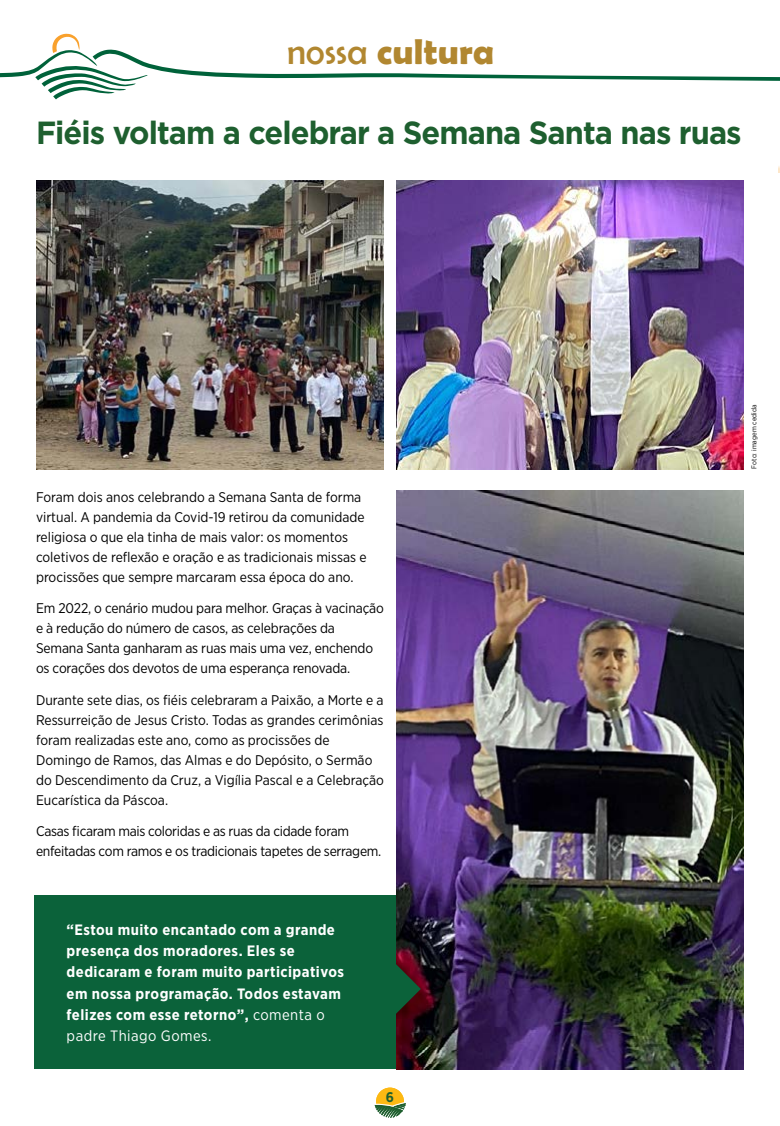
<style>
.page{position:relative;width:780px;height:1126px;background:#fff}
.page>*{position:absolute;margin:0;border:0;box-sizing:border-box;transform-origin:0 0}
.t1{font:700 36px "Berlin Sans FB Demi";letter-spacing:.01em;color:#b18730}
.t2{font:700 32px "Gotham";letter-spacing:-.03em;color:#1e5f2f;scale:.96 1}
.t3{font:700 15px/21px "Gotham Narrow";letter-spacing:.03em;color:#fff}
.t4{font:14px/20px "Gotham Narrow";color:#000}
.t5{font:14px/20px "Gotham Narrow";letter-spacing:-.02em;color:#000}
.t6{font:700 14px "Gotham Narrow";color:#1e5f2f}
.t7{font:7px "Gotham Narrow";letter-spacing:.01em;color:#000}
.s1{font-family:"Berlin Sans FB";font-weight:400}
.s2{font-weight:400}
</style>
<div class="page">
<svg style="left:778px;top:166px;width:2px;height:7px"></svg>
<img style="left:396px;top:490px;width:348px;height:579px">
<svg style="left:0;top:34px;width:780px;height:65px"></svg>
<div style="left:35px;top:894px;width:361px;height:174px;background:#0b623a"></div>
<svg style="left:396px;top:963px;width:25px;height:51px"></svg>
<img style="left:36px;top:180px;width:348px;height:290px">
<img style="left:396px;top:180px;width:348px;height:290px">
<svg style="left:374px;top:1087px;width:32px;height:30px"></svg>
<h1 class="t1" style="left:287px;top:31px;width:209px"><span class="s1">nossa</span> cultura</h1>
<h2 class="t2" style="left:36px;top:111px;width:736px">Fiéis voltam a celebrar a Semana Santa nas ruas</h2>
<p class="t4" style="left:36px;top:486px;width:332px">Foram dois anos celebrando a Semana Santa de forma virtual. A pandemia da Covid-19 retirou da comunidade religiosa o que ela tinha de mais valor: os momentos coletivos de reflexão e oração e as tradicionais missas e procissões que sempre marcaram essa época do ano.</p>
<p class="t4" style="left:36px;top:598px;width:349px">Em 2022, o cenário mudou para melhor. Graças à vacinação e à redução do número de casos, as celebrações da Semana Santa ganharam as ruas mais uma vez, enchendo os corações dos devotos de uma esperança renovada.</p>
<p class="t4" style="left:36px;top:689px;width:349px">Durante sete dias, os fiéis celebraram a Paixão, a Morte e a Ressurreição de Jesus Cristo. Todas as grandes cerimônias foram realizadas este ano, como as procissões de Domingo de Ramos, das Almas e do Depósito, o Sermão do Descendimento da Cruz, a Vigília Pascal e a Celebração Eucarística da Páscoa.</p>
<p class="t5" style="left:36px;top:820px;width:347px">Casas ficaram mais coloridas e as ruas da cidade foram enfeitadas com ramos e os tradicionais tapetes de serragem.</p>
<p class="t3" style="left:67px;top:919px;width:279px">“Estou muito encantado com a grande presença dos moradores. Eles se dedicaram e foram muito participativos em nossa programação. Todos estavam felizes com esse retorno”, <span class="s2">comenta o padre Thiago Gomes.</span></p>
<p class="t6" style="left:386px;top:1088px;width:10px">6</p>
<p class="t7" style="left:749px;top:468px;width:66px;rotate:-90deg">Foto: imagem cedida</p>
</div>
